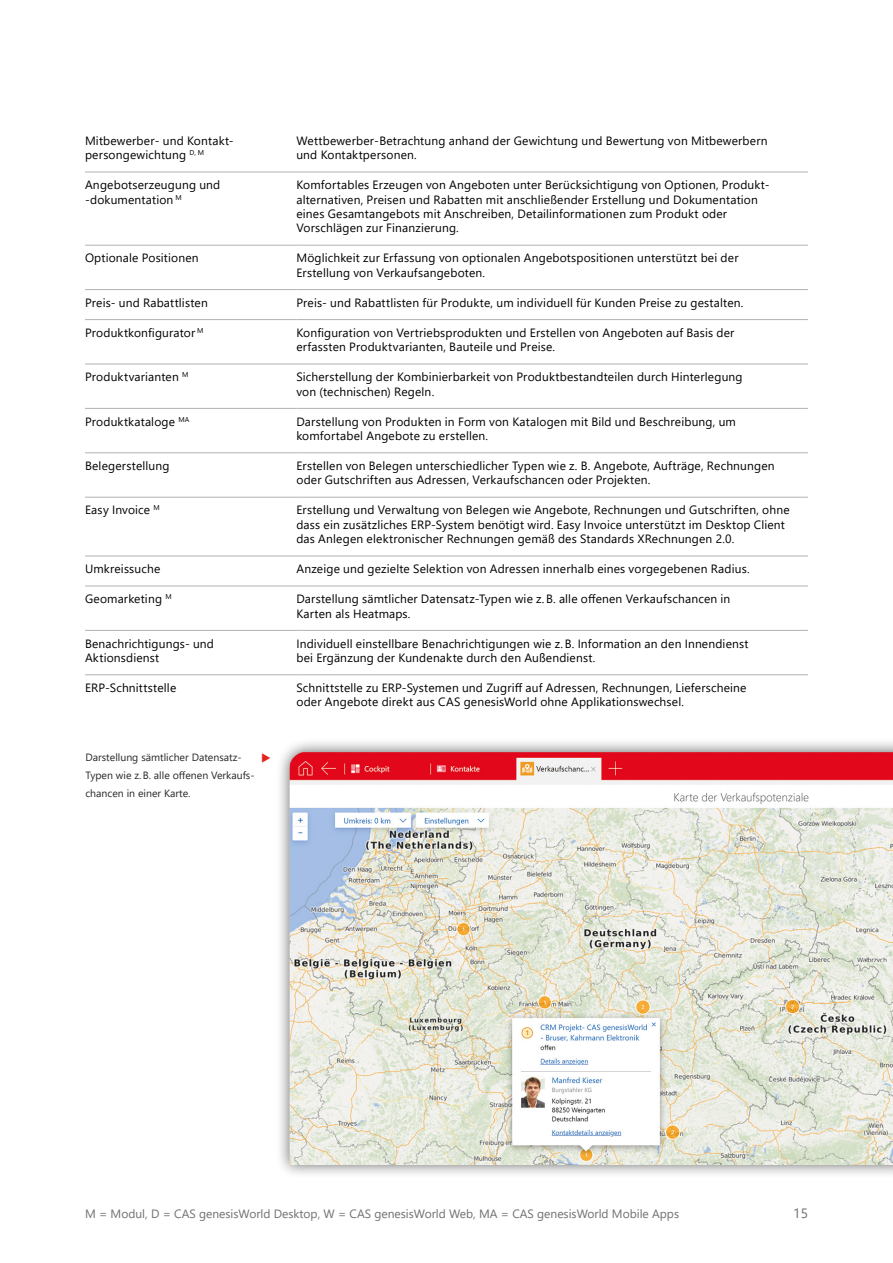
<style>
.page{position:relative;width:893px;height:1263px;background:#fff}
.page>*{position:absolute;margin:0;border:0;box-sizing:border-box;transform-origin:0 0}
.t1{font:13.5px "Segoe UI";color:#706f6f}
.Fließ_Tabelle{font:12px/14.4px "Segoe UI";letter-spacing:.015em;color:#000}
.t2{font:12px "Segoe UI";color:#706f6f}
.Bildunterschrift_ohne_Pfeile{font:10.5px/18px "Segoe UI";color:#282827}
</style>
<div class="page">
<hr style="left:85px;top:172px;width:211px;height:1px;background:#b3b2b2">
<hr style="left:296px;top:172px;width:512px;height:1px;background:#b3b2b2">
<hr style="left:85px;top:245px;width:211px;height:1px;background:#b3b2b2">
<hr style="left:85px;top:289px;width:211px;height:1px;background:#b3b2b2">
<hr style="left:85px;top:319px;width:211px;height:1px;background:#b3b2b2">
<hr style="left:85px;top:364px;width:211px;height:1px;background:#b3b2b2">
<hr style="left:296px;top:245px;width:512px;height:1px;background:#b3b2b2">
<hr style="left:296px;top:289px;width:512px;height:1px;background:#b3b2b2">
<hr style="left:296px;top:319px;width:512px;height:1px;background:#b3b2b2">
<hr style="left:296px;top:364px;width:512px;height:1px;background:#b3b2b2">
<hr style="left:85px;top:408px;width:211px;height:1px;background:#b3b2b2">
<hr style="left:296px;top:408px;width:512px;height:1px;background:#b3b2b2">
<hr style="left:85px;top:452px;width:211px;height:1px;background:#b3b2b2">
<hr style="left:296px;top:452px;width:512px;height:1px;background:#b3b2b2">
<hr style="left:85px;top:497px;width:211px;height:1px;background:#b3b2b2">
<hr style="left:85px;top:556px;width:211px;height:1px;background:#b3b2b2">
<hr style="left:85px;top:586px;width:211px;height:1px;background:#b3b2b2">
<hr style="left:296px;top:497px;width:512px;height:1px;background:#b3b2b2">
<hr style="left:296px;top:556px;width:512px;height:1px;background:#b3b2b2">
<hr style="left:296px;top:586px;width:512px;height:1px;background:#b3b2b2">
<hr style="left:85px;top:630px;width:211px;height:1px;background:#b3b2b2">
<hr style="left:296px;top:630px;width:512px;height:1px;background:#b3b2b2">
<hr style="left:85px;top:674px;width:211px;height:1px;background:#b3b2b2">
<hr style="left:296px;top:674px;width:512px;height:1px;background:#b3b2b2">
<div style="left:275px;top:738px;width:618px;height:441px;background:#000;opacity:.6"></div>
<img style="left:275px;top:738px;width:618px;height:427px">
<p class="Fließ_Tabelle" style="left:85px;top:132px;width:150px">Mitbewerber- und Kontakt-</p>
<p class="Fließ_Tabelle" style="left:85px;top:147px;width:121px">persongewichtung <sup>D,</sup> <sup>M</sup></p>
<p class="Fließ_Tabelle" style="left:85px;top:177px;width:137px">Angebotserzeugung und</p>
<p class="Fließ_Tabelle" style="left:85px;top:191px;width:98px">-dokumentation <sup>M</sup></p>
<p class="Fließ_Tabelle" style="left:296px;top:132px;width:473px">Wettbewerber-Betrachtung anhand der Gewichtung und Bewertung von Mitbewerbern und Kontaktpersonen.</p>
<p class="Fließ_Tabelle" style="left:296px;top:177px;width:475px">Komfortables Erzeugen von Angeboten unter Berücksichtigung von Optionen, Produkt&shy;alternativen, Preisen und Rabatten mit anschließender Erstellung und Dokumentation eines Gesamtangebots mit Anschreiben, Detailinformationen zum Produkt oder Vorschlägen zur Finanzierung.</p>
<p class="Fließ_Tabelle" style="left:85px;top:250px;width:115px">Optionale Positionen</p>
<p class="Fließ_Tabelle" style="left:296px;top:250px;width:444px">Möglichkeit zur Erfassung von optionalen Angebotspositionen unterstützt bei der<br>Erstellung von Verkaufsangeboten.</p>
<p class="Fließ_Tabelle" style="left:85px;top:294px;width:124px">Preis- und Rabattlisten</p>
<p class="Fließ_Tabelle" style="left:296px;top:294px;width:449px">Preis- und Rabattlisten für Produkte, um individuell für Kunden Preise zu gestalten.</p>
<p class="Fließ_Tabelle" style="left:85px;top:324px;width:120px">Produktkonfigurator <sup>M</sup></p>
<p class="Fließ_Tabelle" style="left:296px;top:324px;width:439px">Konfiguration von Vertriebsprodukten und Erstellen von Angeboten auf Basis der erfassten Produktvarianten, Bauteile und Preise.</p>
<p class="Fließ_Tabelle" style="left:85px;top:369px;width:105px">Produktvarianten <sup>M</sup></p>
<p class="Fließ_Tabelle" style="left:296px;top:369px;width:448px">Sicherstellung der Kombinierbarkeit von Produktbestandteilen durch Hinterlegung von (technischen) Regeln.</p>
<p class="Fließ_Tabelle" style="left:85px;top:413px;width:106px">Produktkataloge <sup>MA</sup></p>
<p class="Fließ_Tabelle" style="left:296px;top:413px;width:441px">Darstellung von Produkten in Form von Katalogen mit Bild und Beschreibung, um komfortabel Angebote zu erstellen.</p>
<p class="Fließ_Tabelle" style="left:85px;top:457px;width:86px">Belegerstellung</p>
<p class="Fließ_Tabelle" style="left:296px;top:457px;width:480px">Erstellen von Belegen unterschiedlicher Typen wie z. B. Angebote, Aufträge, Rechnungen oder Gutschriften aus Adressen, Verkaufschancen oder Projekten.</p>
<p class="Fließ_Tabelle" style="left:85px;top:502px;width:76px">Easy Invoice <sup>M</sup></p>
<p class="Fließ_Tabelle" style="left:296px;top:502px;width:495px">Erstellung und Verwaltung von Belegen wie Angebote, Rechnungen und Gutschriften, ohne dass ein zusätzliches ERP-System benötigt wird. Easy Invoice unterstützt im Desktop Client das Anlegen elektronischer Rechnungen gemäß des Standards XRechnungen 2.0.</p>
<p class="Fließ_Tabelle" style="left:85px;top:561px;width:77px">Umkreissuche</p>
<p class="Fließ_Tabelle" style="left:296px;top:561px;width:455px">Anzeige und gezielte Selektion von Adressen innerhalb eines vorgegebenen Radius.</p>
<p class="Fließ_Tabelle" style="left:85px;top:591px;width:88px">Geomarketing <sup>M</sup></p>
<p class="Fließ_Tabelle" style="left:296px;top:591px;width:435px">Darstellung sämtlicher Datensatz-Typen wie z.B. alle offenen Verkaufschancen in<br>Karten als Heatmaps.</p>
<p class="Fließ_Tabelle" style="left:85px;top:635px;width:131px">Benachrichtigungs- und<br>Aktionsdienst</p>
<p class="Fließ_Tabelle" style="left:296px;top:635px;width:454px">Individuell einstellbare Benachrichtigungen wie z.B. Information an den Innendienst bei Ergänzung der Kundenakte durch den Außendienst.</p>
<p class="Fließ_Tabelle" style="left:85px;top:679px;width:93px">ERP-Schnittstelle</p>
<p class="Fließ_Tabelle" style="left:296px;top:679px;width:452px">Schnittstelle zu ERP-Systemen und Zugriff auf Adressen, Rechnungen, Lieferscheine oder Angebote direkt aus CAS genesisWorld ohne Applikationswechsel.</p>
<p class="Bildunterschrift_ohne_Pfeile" style="left:85px;top:747px;width:171px">Darstellung sämtlicher Datensatz-<br>Typen wie z.B. alle offenen Verkaufs&shy;chancen in einer Karte.</p>
<p class="t2" style="left:85px;top:1202px;width:596px">M = Modul, D = CAS genesisWorld Desktop, W = CAS genesisWorld Web, MA = CAS genesisWorld Mobile Apps</p>
<p class="t1" style="left:793px;top:1200px;width:16px">15</p>
</div>
